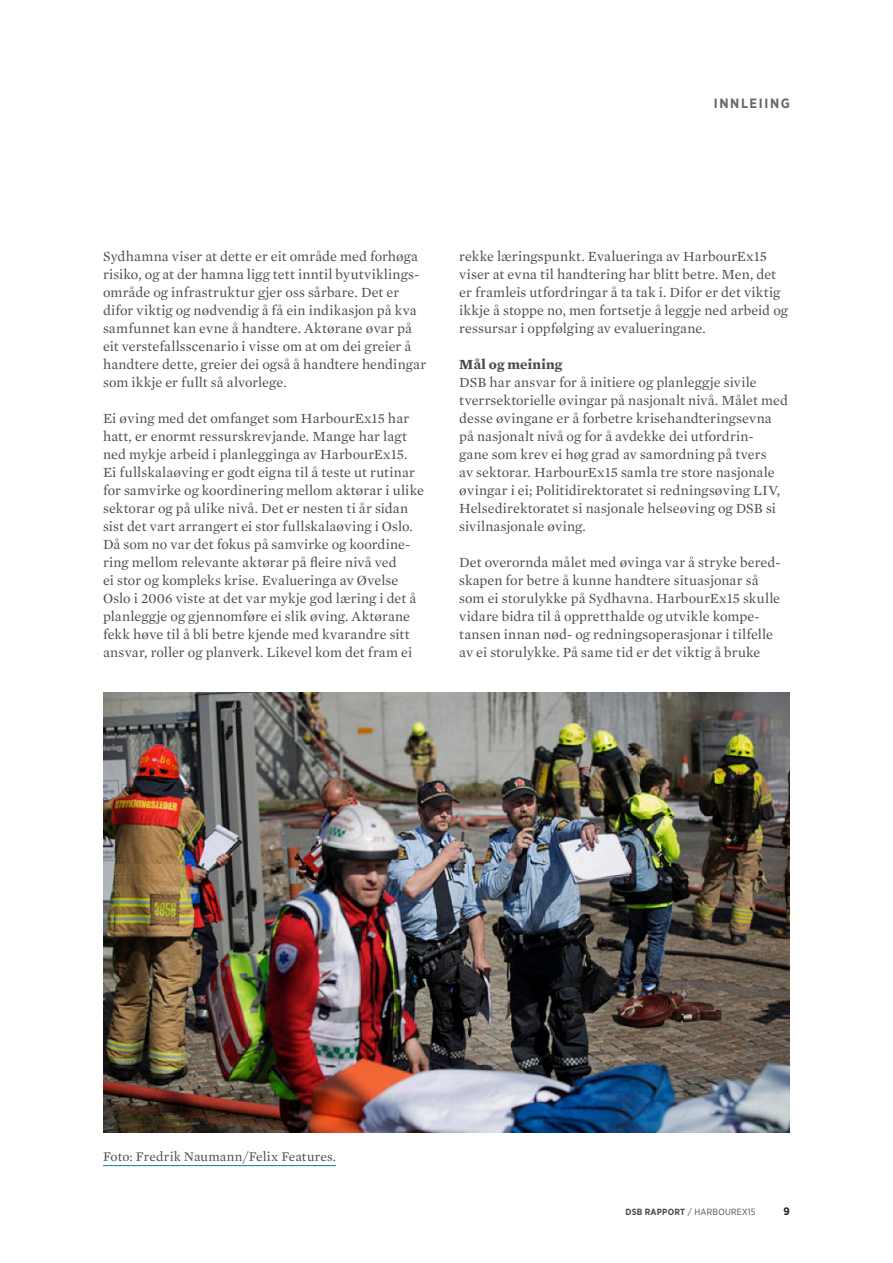
<style>
.page{position:relative;width:893px;height:1263px;background:#fff}
.page>*{position:absolute;margin:0;border:0;box-sizing:border-box;transform-origin:0 0}
.Brødtekst{font:14.25px/18px "Mercury Text G1";letter-spacing:.005em;color:#4b4c4d}
.Mellomtittel{font:700 14.25px "Mercury Text G1";letter-spacing:.015em;color:#4b4c4d}
.Subtittel{font:13.5px "Mercury Text G1";letter-spacing:.01em;color:#4b4c4d}
.t1{font:700 13.5px "Gotham Narrow";color:#69696c}
.t2{font:700 10.8px "Gotham Narrow";color:#231f20}
.t3{font:9px "Gotham Narrow";letter-spacing:.02em;color:#4b4c4d}
.s1{font-weight:700}
</style>
<div class="page">
<img style="left:103px;top:693px;width:687px;height:440px">
<hr style="left:103px;top:1165px;width:233px;height:1px;background:#008195">
<p class="t1" style="left:714px;top:95px;width:16px">INNL</p>
<p class="t1" style="left:750px;top:95px;width:42px">EIING</p>
<p class="Brødtekst" style="left:103px;top:246px;width:325px">Sydhamna viser at dette er eit område med forhøga risiko, og at der hamna ligg tett inntil byutviklings&shy;område og infrastruktur gjer oss sårbare. Det er difor viktig og nødvendig å få ein indikasjon på kva samfunnet kan evne å handtere. Aktørane øvar på eit verstefallsscenario i visse om at om dei greier å handtere dette, greier dei også å handtere hendingar som ikkje er fullt så alvorlege.</p>
<p class="Brødtekst" style="left:103px;top:408px;width:322px">Ei øving med det omfanget som HarbourEx15 har hatt, er enormt ressurskrevjande. Mange har lagt ned mykje arbeid i planlegginga av HarbourEx15.<br>Ei fullskalaøving er godt eigna til å teste ut rutinar for samvirke og koordinering mellom aktørar i ulike sektorar og på ulike nivå. Det er nesten ti år sidan sist det vart arrangert ei stor fullskalaøving i Oslo.<br>Då som no var det fokus på samvirke og koordine&shy;ring mellom relevante aktørar på fleire nivå ved<br>ei stor og kompleks krise. Evalueringa av Øvelse Oslo i 2006 viste at det var mykje god læring i det å planleggje og gjennomføre ei slik øving. Aktørane fekk høve til å bli betre kjende med kvarandre sitt ansvar, roller og planverk. Likevel kom det fram ei</p>
<p class="Brødtekst" style="left:459px;top:246px;width:330px">rekke læringspunkt. Evalueringa av HarbourEx15 viser at evna til handtering har blitt betre. Men, det er framleis utfordringar å ta tak i. Difor er det viktig ikkje å stoppe no, men fortsetje å leggje ned arbeid og ressursar i oppfølging av evalueringane.</p>
<p class="Mellomtittel" style="left:459px;top:353px;width:105px">Mål og meining</p>
<p class="Brødtekst" style="left:459px;top:372px;width:330px">DSB har ansvar for å initiere og planleggje sivile tverrsektorielle øvingar på nasjonalt nivå. Målet med desse øvingane er å forbetre krisehandteringsevna på nasjonalt nivå og for å avdekke dei utfordrin-<br>gane som krev ei høg grad av samordning på tvers<br>av sektorar. HarbourEx15 samla tre store nasjonale øvingar i ei; Politidirektoratet si redningsøving LIV, Helsedirektoratet si nasjonale helseøving og DSB si sivilnasjonale øving.</p>
<p class="Brødtekst" style="left:459px;top:552px;width:323px">Det overornda målet med øvinga var å stryke bered&shy;skapen for betre å kunne handtere situasjonar så som ei storulykke på Sydhavna. HarbourEx15 skulle vidare bidra til å oppretthalde og utvikle kompe&shy;tansen innan nød- og redningsoperasjonar i tilfelle av ei storulykke. På same tid er det viktig å bruke</p>
<p class="Subtittel" style="left:103px;top:1147px;width:234px">Foto: Fredrik Naumann/Felix Features.</p>
<p class="t3" style="left:625px;top:1206px;width:132px"><span class="s1">DSB RAPPORT</span> / HARBOUREX15</p>
<p class="t2" style="left:784px;top:1204px;width:8px">9</p>
</div>
